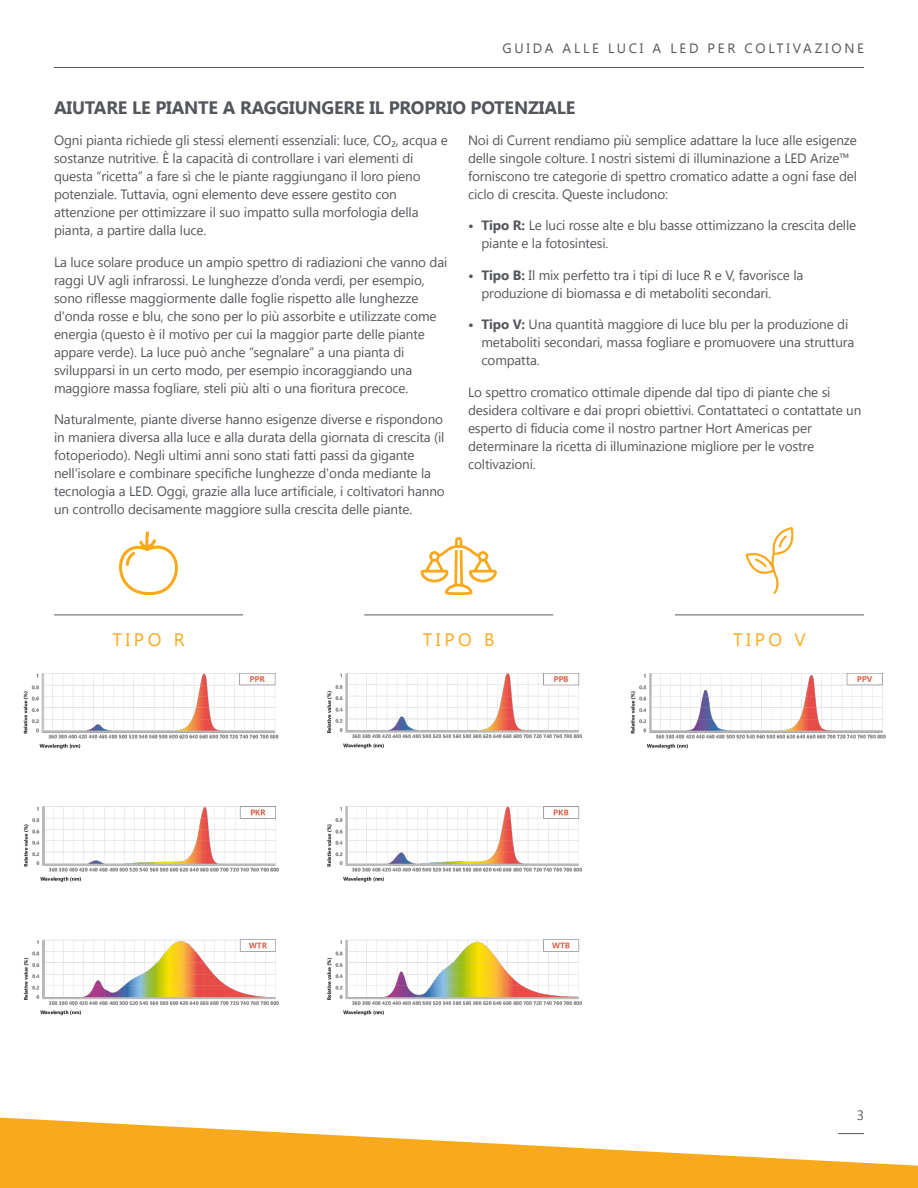
<style>
.page{position:relative;width:918px;height:1188px;background:#fff}
.page>*{position:absolute;margin:0;border:0;box-sizing:border-box;transform-origin:0 0}
.t1{font:700 18px "Segoe UI";letter-spacing:-.01em;color:#53565a}
.t2{font:18px "Segoe UI";letter-spacing:.2em;color:#f9a91c}
.t3{font:13.5px/18px "Segoe UI";letter-spacing:-.01em;color:#53565a}
.t4{font:13.5px "Segoe UI";letter-spacing:.2em;color:#53565a}
.s1{font-weight:700}
</style>
<div class="page">
<hr style="left:54px;top:67px;width:810px;height:1px;background:#53565a">
<svg style="left:119px;top:531px;width:59px;height:64px"></svg>
<svg style="left:420px;top:537px;width:77px;height:58px"></svg>
<svg style="left:745px;top:527px;width:49px;height:67px"></svg>
<hr style="left:54px;top:615px;width:189px;height:1px;background:#53565a">
<hr style="left:364px;top:615px;width:189px;height:1px;background:#53565a">
<hr style="left:675px;top:615px;width:189px;height:1px;background:#53565a">
<svg style="left:0;top:1118px;width:918px;height:70px;fill:#f9a91c"></svg>
<img style="left:23px;top:673px;width:862px;height:342px">
<p class="t4" style="left:503px;top:39px;width:363px">GUIDA ALLE LUCI A LED PER COLTIVAZIONE</p>
<h1 class="t1" style="left:54px;top:94px;width:523px">AIUTARE LE PIANTE A RAGGIUNGERE IL PROPRIO POTENZIALE</h1>
<p class="t3" style="left:54px;top:131px;width:395px">Ogni pianta richiede gli stessi elementi essenziali: luce, CO₂, acqua e sostanze nutritive. È la capacità di controllare i vari elementi di questa “ricetta” a fare sì che le piante raggiungano il loro pieno potenziale. Tuttavia, ogni elemento deve essere gestito con attenzione per ottimizzare il suo impatto sulla morfologia della pianta, a partire dalla luce.</p>
<p class="t3" style="left:54px;top:252px;width:395px">La luce solare produce un ampio spettro di radiazioni che vanno dai raggi UV agli infrarossi. Le lunghezze d’onda verdi, per esempio, sono riflesse maggiormente dalle foglie rispetto alle lunghezze d'onda rosse e blu, che sono per lo più assorbite e utilizzate come energia (questo è il motivo per cui la maggior parte delle piante appare verde). La luce può anche “segnalare” a una pianta di svilupparsi in un certo modo, per esempio incoraggiando una maggiore massa fogliare, steli più alti o una fioritura precoce.</p>
<p class="t3" style="left:54px;top:409px;width:392px">Naturalmente, piante diverse hanno esigenze diverse e rispondono in maniera diversa alla luce e alla durata della giornata di crescita (il fotoperiodo). Negli ultimi anni sono stati fatti passi da gigante nell'isolare e combinare specifiche lunghezze d'onda mediante la tecnologia a LED. Oggi, grazie alla luce artificiale, i coltivatori hanno un controllo decisamente maggiore sulla crescita delle piante.</p>
<p class="t3" style="left:468px;top:130px;width:391px">Noi di Current rendiamo più semplice adattare la luce alle esigenze delle singole colture. I nostri sistemi di illuminazione a LED Arize™ forniscono tre categorie di spettro cromatico adatte a ogni fase del ciclo di crescita. Queste includono:</p>
<p class="t3" style="left:482px;top:216px;width:376px;text-indent:-14px"><span class="s1">• Tipo R:</span> Le luci rosse alte e blu basse ottimizzano la crescita delle piante e la fotosintesi.</p>
<p class="t3" style="left:482px;top:265px;width:323px;text-indent:-14px"><span class="s1">• Tipo B:</span> Il mix perfetto tra i tipi di luce R e V, favorisce la produzione di biomassa e di metaboliti secondari.</p>
<p class="t3" style="left:482px;top:315px;width:374px;text-indent:-14px"><span class="s1">• Tipo V:</span> Una quantità maggiore di luce blu per la produzione di metaboliti secondari, massa fogliare e promuovere una struttura compatta.</p>
<p class="t3" style="left:468px;top:382px;width:395px">Lo spettro cromatico ottimale dipende dal tipo di piante che si desidera coltivare e dai propri obiettivi. Contattateci o contattate un esperto di fiducia come il nostro partner Hort Americas per determinare la ricetta di illuminazione migliore per le vostre coltivazioni.</p>
<h1 class="t2" style="left:112px;top:627px;width:74px">TIPO R</h1>
<h1 class="t2" style="left:423px;top:627px;width:73px">TIPO B</h1>
<h1 class="t2" style="left:733px;top:627px;width:74px">TIPO V</h1>
<p class="t3" style="left:857px;top:1106px;width:9px">3</p>
</div>
